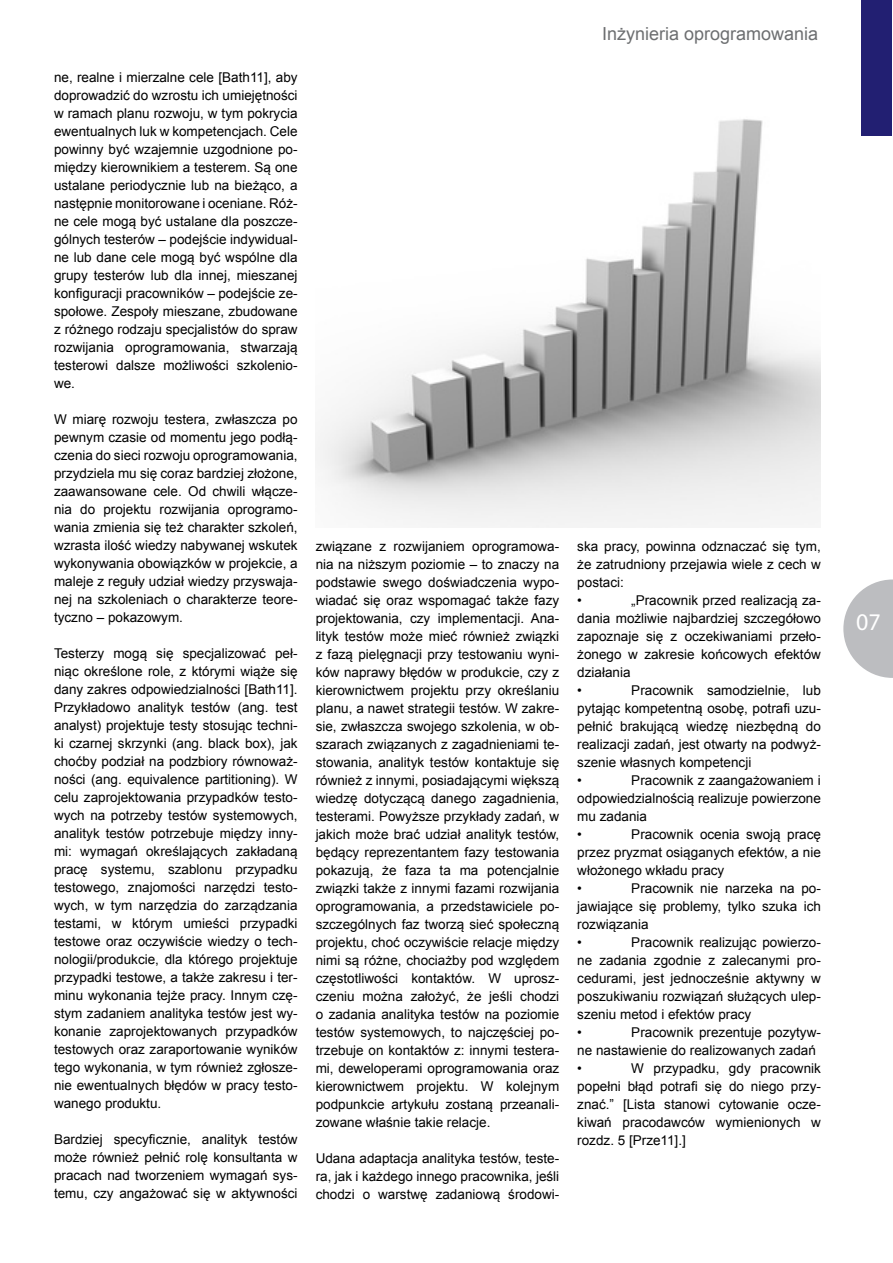
<style>
.page{position:relative;width:893px;height:1263px;background:#fff}
.page>*{position:absolute;margin:0;border:0;box-sizing:border-box;transform-origin:0 0}
.t1{font:24px "Myriad Pro";color:#fff}
.t2{font:18px "Arial";color:#6d6f71}
.t3{font:13.5px/18px "Arial";color:#000}
</style>
<div class="page">
<svg style="left:843px;top:579px;width:50px;height:99px"></svg>
<div style="left:861px;top:0;width:31px;height:136px;background:#221f72"></div>
<img style="left:316px;top:119px;width:505px;height:408px">
<p class="t3" style="left:54px;top:68px;width:245px;text-align:justify">ne, realne i mierzalne cele [Bath11], aby doprowadzić do wzrostu ich umiejętności w ramach planu rozwoju, w tym pokrycia ewentualnych luk w kompetencjach. Cele powinny być wzajemnie uzgodnione po&shy;między kierownikiem a testerem. Są one ustalane periodycznie lub na bieżąco, a następnie monitorowane i oceniane. Róż&shy;ne cele mogą być ustalane dla poszcze&shy;gólnych testerów – podejście indywidual&shy;ne lub dane cele mogą być wspólne dla grupy testerów lub dla innej, mieszanej konfiguracji pracowników – podejście ze&shy;społowe. Zespoły mieszane, zbudowane z różnego rodzaju specjalistów do spraw rozwijania oprogramowania, stwarzają testerowi dalsze możliwości szkolenio&shy;we.</p>
<p class="t3" style="left:54px;top:410px;width:245px;text-align:justify">W miarę rozwoju testera, zwłaszcza po pewnym czasie od momentu jego podłą&shy;czenia do sieci rozwoju oprogramowania, przydziela mu się coraz bardziej złożone, zaawansowane cele. Od chwili włącze&shy;nia do projektu rozwijania oprogramo&shy;wania zmienia się też charakter szkoleń, wzrasta ilość wiedzy nabywanej wskutek wykonywania obowiązków w projekcie, a maleje z reguły udział wiedzy przyswaja&shy;nej na szkoleniach o charakterze teore&shy;tyczno – pokazowym.</p>
<p class="t3" style="left:54px;top:644px;width:245px;text-align:justify">Testerzy mogą się specjalizować peł&shy;niąc określone role, z którymi wiąże się dany zakres odpowiedzialności [Bath11].<br>Przykładowo analityk testów (ang. test analyst) projektuje testy stosując techni&shy;ki czarnej skrzynki (ang. black box), jak choćby podział na podzbiory równoważ&shy;ności (ang. equivalence partitioning). W celu zaprojektowania przypadków testo&shy;wych na potrzeby testów systemowych, analityk testów potrzebuje między inny&shy;mi: wymagań określających zakładaną pracę systemu, szablonu przypadku testowego, znajomości narzędzi testo&shy;wych, w tym narzędzia do zarządzania testami, w którym umieści przypadki testowe oraz oczywiście wiedzy o tech&shy;nologii/produkcie, dla którego projektuje przypadki testowe, a także zakresu i ter&shy;minu wykonania tejże pracy. Innym czę&shy;stym zadaniem analityka testów jest wy&shy;konanie zaprojektowanych przypadków testowych oraz zaraportowanie wyników tego wykonania, w tym również zgłosze&shy;nie ewentualnych błędów w pracy testo&shy;wanego produktu.</p>
<p class="t3" style="left:54px;top:1130px;width:245px;text-align:justify">Bardziej specyficznie, analityk testów może również pełnić rolę konsultanta w pracach nad tworzeniem wymagań sys&shy;temu, czy angażować się w aktywności</p>
<p class="t3" style="left:316px;top:537px;width:245px;text-align:justify">związane z rozwijaniem oprogramowa&shy;nia na niższym poziomie – to znaczy na podstawie swego doświadczenia wypo&shy;wiadać się oraz wspomagać także fazy projektowania, czy implementacji. Ana&shy;lityk testów może mieć również związki z fazą pielęgnacji przy testowaniu wyni&shy;ków naprawy błędów w produkcie, czy z kierownictwem projektu przy określaniu planu, a nawet strategii testów. W zakre&shy;sie, zwłaszcza swojego szkolenia, w ob&shy;szarach związanych z zagadnieniami te&shy;stowania, analityk testów kontaktuje się również z innymi, posiadającymi większą wiedzę dotyczącą danego zagadnienia, testerami. Powyższe przykłady zadań, w jakich może brać udział analityk testów, będący reprezentantem fazy testowania pokazują, że faza ta ma potencjalnie związki także z innymi fazami rozwijania oprogramowania, a przedstawiciele po&shy;szczególnych faz tworzą sieć społeczną projektu, choć oczywiście relacje między nimi są różne, chociażby pod względem częstotliwości kontaktów. W uprosz&shy;czeniu można założyć, że jeśli chodzi o zadania analityka testów na poziomie testów systemowych, to najczęściej po&shy;trzebuje on kontaktów z: innymi testera&shy;mi, deweloperami oprogramowania oraz kierownictwem projektu. W kolejnym podpunkcie artykułu zostaną przeanali&shy;zowane właśnie takie relacje.</p>
<p class="t3" style="left:316px;top:1149px;width:245px;text-align:justify">Udana adaptacja analityka testów, teste&shy;ra, jak i każdego innego pracownika, jeśli chodzi o warstwę zadaniową środowi-</p>
<h2 class="t2" style="left:602px;top:22px;width:218px">Inżynieria oprogramowania</h2>
<p class="t3" style="left:577px;top:537px;width:245px">ska pracy, powinna odznaczać się tym, że zatrudniony przejawia wiele z cech w postaci:<br>•</p>
<p class="t3" style="left:577px;top:591px;width:245px;text-indent:54px">„Pracownik przed realizacją za&shy;dania możliwie najbardziej szczegółowo zapoznaje się z oczekiwaniami przeło&shy;żonego w zakresie końcowych efektów działania<br>•</p>
<p class="t3" style="left:577px;top:681px;width:245px;text-indent:54px">Pracownik samodzielnie, lub pytając kompetentną osobę, potrafi uzu&shy;pełnić brakującą wiedzę niezbędną do realizacji zadań, jest otwarty na podwyż&shy;szenie własnych kompetencji<br>•</p>
<p class="t3" style="left:577px;top:771px;width:245px;text-indent:54px">Pracownik z zaangażowaniem i odpowiedzialnością realizuje powierzone mu zadania<br>•</p>
<p class="t3" style="left:577px;top:825px;width:245px;text-indent:54px">Pracownik ocenia swoją pracę przez pryzmat osiąganych efektów, a nie włożonego wkładu pracy<br>•</p>
<p class="t3" style="left:577px;top:879px;width:245px;text-indent:54px">Pracownik nie narzeka na po&shy;jawiające się problemy, tylko szuka ich rozwiązania<br>•</p>
<p class="t3" style="left:577px;top:933px;width:245px;text-indent:54px">Pracownik realizując powierzo&shy;ne zadania zgodnie z zalecanymi pro&shy;cedurami, jest jednocześnie aktywny w poszukiwaniu rozwiązań służących ulep&shy;szeniu metod i efektów pracy<br>•</p>
<p class="t3" style="left:577px;top:1023px;width:245px;text-indent:54px">Pracownik prezentuje pozytyw&shy;ne nastawienie do realizowanych zadań •</p>
<p class="t3" style="left:577px;top:1059px;width:245px;text-align:justify;text-indent:54px">W przypadku, gdy pracownik popełni błąd potrafi się do niego przy&shy;znać.” [Lista stanowi cytowanie ocze&shy;kiwań pracodawców wymienionych w rozdz. 5 [Prze11].]</p>
<h1 class="t1" style="left:856px;top:607px;width:26px">07</h1>
</div>
